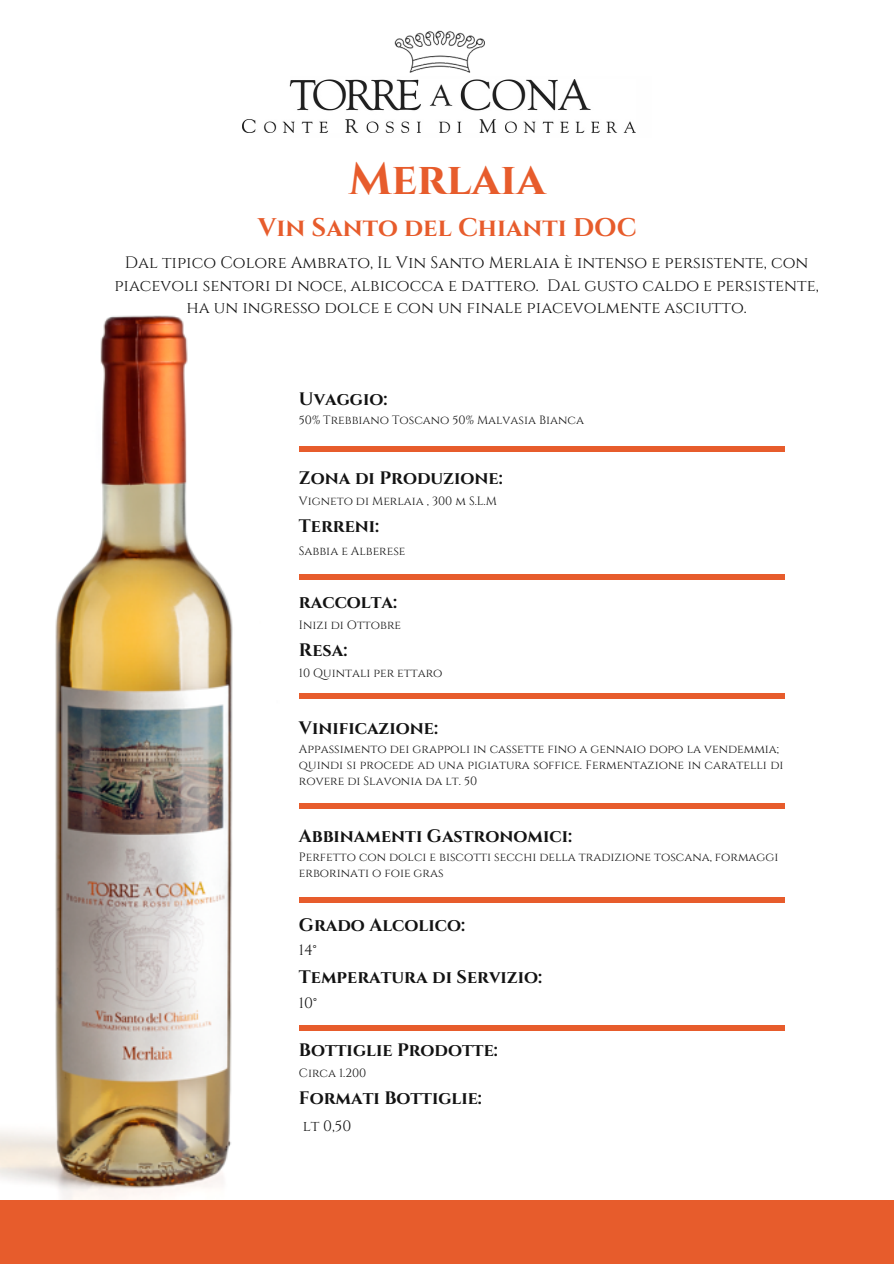
<style>
.page{position:relative;width:894px;height:1264px;background:#fff}
.page>*{position:absolute;margin:0;border:0;box-sizing:border-box;transform-origin:0 0}
.t1{font:700 45px "Cinzel";color:#e75c2c}
.t2{font:700 25.5px "Cinzel";color:#e75c2c}
.t3{font:700 18px "Cinzel";color:#121212}
.t4{font:16.5px/22.5px "Cinzel";color:#121212;text-align:center}
.t5{font:15px "Cinzel";color:#121212}
.t6{font:12px/16px "Cinzel";color:#121212;text-align:justify}
</style>
<div class="page">
<img style="left:394px;top:30px;width:91px;height:43px">
<img style="left:242px;top:80px;width:393px;height:53px">
<img style="left:0;top:315px;width:451px;height:884px">
<div style="left:299px;top:446px;width:485px;height:5px;background:#e75c2c"></div>
<div style="left:0;top:1199px;width:893px;height:64px;background:#e75c2c"></div>
<div style="left:299px;top:574px;width:485px;height:5px;background:#e75c2c"></div>
<div style="left:299px;top:693px;width:485px;height:5px;background:#e75c2c"></div>
<div style="left:299px;top:803px;width:485px;height:6px;background:#e75c2c"></div>
<div style="left:299px;top:897px;width:485px;height:5px;background:#e75c2c"></div>
<div style="left:299px;top:1025px;width:485px;height:5px;background:#e75c2c"></div>
<p class="t1" style="left:349px;top:151px;width:198px">Merlaia</p>
<p class="t2" style="left:258px;top:211px;width:380px">Vin Santo del Chianti DOC</p>
<p class="t4" style="left:114px;top:252px;width:705px">Dal tipico Colore Ambrato, Il Vin Santo Merlaia è intenso e persistente, con piacevoli sentori di noce, albicocca e dattero. Dal gusto caldo e persistente, ha un ingresso dolce e con un finale piacevolmente asciutto.</p>
<p class="t3" style="left:299px;top:388px;width:90px">Uvaggio:</p>
<p class="t6" style="left:299px;top:413px;width:286px">50% Trebbiano Toscano 50% Malvasia Bianca</p>
<p class="t3" style="left:299px;top:467px;width:205px">Zona di Produzione:</p>
<p class="t6" style="left:299px;top:493px;width:199px">Vigneto di Merlaia , 300 m S.L.M</p>
<p class="t3" style="left:299px;top:515px;width:82px">Terreni:</p>
<p class="t6" style="left:299px;top:544px;width:108px">Sabbia e Alberese</p>
<p class="t3" style="left:299px;top:590px;width:100px">raccolta:</p>
<p class="t6" style="left:299px;top:617px;width:104px">Inizi di Ottobre</p>
<p class="t3" style="left:299px;top:638px;width:50px">Resa:</p>
<p class="t6" style="left:299px;top:665px;width:145px">10 Quintali per ettaro</p>
<p class="t3" style="left:299px;top:716px;width:140px">Vinificazione:</p>
<p class="t6" style="left:299px;top:741px;width:486px">Appassimento dei grappoli in cassette fino a gennaio dopo la vendemmia; quindi si procede ad una pigiatura soffice. Fermentazione in caratelli di rovere di Slavonia da lt. 50</p>
<p class="t3" style="left:299px;top:824px;width:274px">Abbinamenti Gastronomici:</p>
<p class="t6" style="left:299px;top:849px;width:481px">Perfetto con dolci e biscotti secchi della tradizione toscana, formaggi erborinati o foie gras</p>
<p class="t3" style="left:299px;top:913px;width:167px">Grado Alcolico:</p>
<p class="t5" style="left:299px;top:940px;width:19px">14°</p>
<p class="t3" style="left:299px;top:965px;width:244px">Temperatura di Servizio:</p>
<p class="t5" style="left:299px;top:993px;width:19px">10°</p>
<p class="t3" style="left:299px;top:1038px;width:200px">Bottiglie Prodotte:</p>
<p class="t6" style="left:299px;top:1065px;width:69px">Circa 1.200</p>
<p class="t3" style="left:299px;top:1086px;width:184px">Formati Bottiglie:</p>
<p class="t5" style="left:302px;top:1116px;width:50px">lt 0,50</p>
</div>
